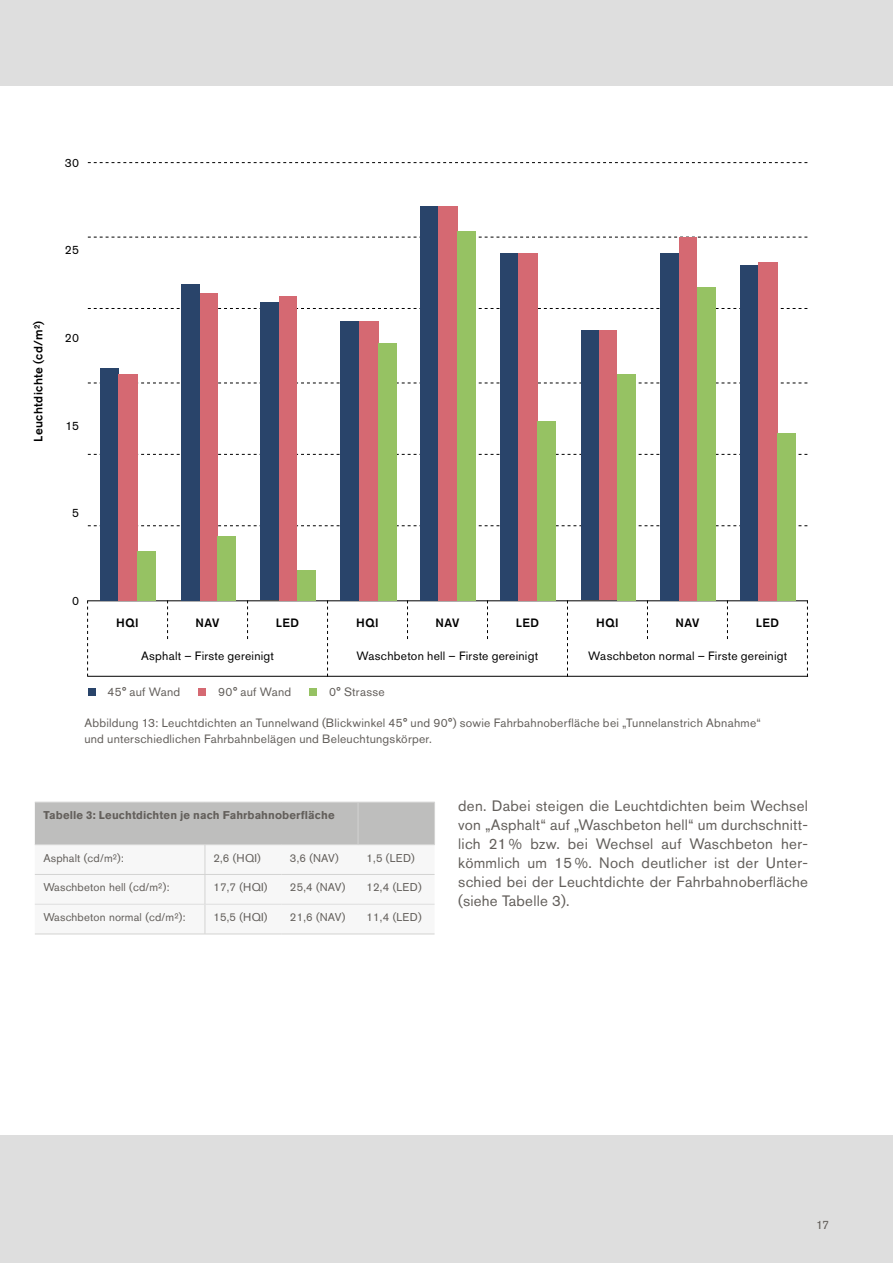
<style>
.page{position:relative;width:893px;height:1263px;background:#dedede}
.page>*{position:absolute;margin:0;border:0;box-sizing:border-box;transform-origin:0 0}
.t1{font:15px/19px "Akzidenz Grotesk BE";letter-spacing:.02em;color:#635f5b;text-align:justify}
.t2{font:12px/16.5px "Akzidenz Grotesk BE";letter-spacing:.02em;color:#635f5b}
.t3{font:12px "Akzidenz Grotesk BE";letter-spacing:.02em;color:#000}
.t4{font:500 12px "Akzidenz Grotesk BE";letter-spacing:.03em;color:#000}
.t5{font:11.25px "Akzidenz Grotesk BE";letter-spacing:.015em;color:#635f5b}
.t6{font:700 11.25px "Akzidenz Grotesk BE";letter-spacing:.01em;color:#635f5b}
</style>
<div class="page">
<div style="left:0;top:86px;width:893px;height:1049px;background:#fff"></div>
<svg style="left:35px;top:802px;width:400px;height:132px"></svg>
<hr style="left:281px;top:874px;width:77px;height:1px;background:#d3d3d2">
<hr style="left:358px;top:874px;width:77px;height:1px;background:#d3d3d2">
<hr style="left:205px;top:904px;width:1px;height:30px;background:#d3d3d2">
<hr style="left:35px;top:802px;width:170px;height:1px;background:#d3d3d2">
<hr style="left:205px;top:802px;width:76px;height:1px;background:#d3d3d2">
<hr style="left:281px;top:802px;width:77px;height:1px;background:#d3d3d2">
<hr style="left:35px;top:904px;width:170px;height:1px;background:#dedede">
<hr style="left:205px;top:904px;width:76px;height:1px;background:#dedede">
<hr style="left:281px;top:904px;width:77px;height:1px;background:#dedede">
<hr style="left:358px;top:904px;width:77px;height:1px;background:#dedede">
<hr style="left:35px;top:934px;width:170px;height:1px;background:#d3d3d2">
<hr style="left:205px;top:934px;width:76px;height:1px;background:#d3d3d2">
<hr style="left:281px;top:934px;width:77px;height:1px;background:#d3d3d2">
<hr style="left:358px;top:934px;width:77px;height:1px;background:#d3d3d2">
<div style="left:88px;top:688px;width:7px;height:8px;background:#29446a"></div>
<div style="left:198px;top:688px;width:8px;height:8px;background:#d56972"></div>
<div style="left:309px;top:688px;width:8px;height:8px;background:#96c263"></div>
<hr style="left:88px;top:676px;width:720px;height:1px;background:#000">
<svg style="left:87px;top:600px;width:1px;height:77px"></svg>
<svg style="left:327px;top:601px;width:1px;height:76px"></svg>
<svg style="left:247px;top:601px;width:1px;height:38px"></svg>
<svg style="left:487px;top:601px;width:1px;height:38px"></svg>
<svg style="left:727px;top:601px;width:1px;height:38px"></svg>
<svg style="left:167px;top:601px;width:1px;height:38px"></svg>
<svg style="left:407px;top:601px;width:1px;height:38px"></svg>
<svg style="left:647px;top:601px;width:1px;height:38px"></svg>
<svg style="left:567px;top:601px;width:1px;height:76px"></svg>
<svg style="left:807px;top:601px;width:1px;height:76px"></svg>
<hr style="left:88px;top:600px;width:720px;height:1px;background:#000">
<svg style="left:88px;top:162px;width:720px;height:1px"></svg>
<svg style="left:88px;top:237px;width:720px;height:1px"></svg>
<svg style="left:88px;top:308px;width:720px;height:1px"></svg>
<svg style="left:88px;top:383px;width:720px;height:1px"></svg>
<svg style="left:88px;top:454px;width:720px;height:1px"></svg>
<svg style="left:88px;top:525px;width:720px;height:1px"></svg>
<div style="left:101px;top:368px;width:18px;height:232px;background:#29446a"></div>
<div style="left:119px;top:374px;width:19px;height:226px;background:#d56972"></div>
<div style="left:138px;top:551px;width:18px;height:49px;background:#96c263"></div>
<div style="left:181px;top:284px;width:19px;height:316px;background:#29446a"></div>
<div style="left:200px;top:293px;width:17px;height:307px;background:#d56972"></div>
<div style="left:217px;top:536px;width:19px;height:64px;background:#96c263"></div>
<div style="left:261px;top:302px;width:18px;height:298px;background:#29446a"></div>
<div style="left:279px;top:296px;width:18px;height:304px;background:#d56972"></div>
<div style="left:297px;top:570px;width:19px;height:30px;background:#96c263"></div>
<div style="left:341px;top:321px;width:18px;height:279px;background:#29446a"></div>
<div style="left:359px;top:321px;width:19px;height:279px;background:#d56972"></div>
<div style="left:378px;top:343px;width:18px;height:257px;background:#96c263"></div>
<div style="left:421px;top:206px;width:18px;height:394px;background:#29446a"></div>
<div style="left:439px;top:206px;width:19px;height:394px;background:#d56972"></div>
<div style="left:458px;top:231px;width:18px;height:369px;background:#96c263"></div>
<div style="left:500px;top:253px;width:18px;height:347px;background:#29446a"></div>
<div style="left:518px;top:253px;width:20px;height:347px;background:#d56972"></div>
<div style="left:538px;top:421px;width:18px;height:179px;background:#96c263"></div>
<div style="left:581px;top:330px;width:18px;height:270px;background:#29446a"></div>
<div style="left:599px;top:330px;width:18px;height:270px;background:#d56972"></div>
<div style="left:617px;top:374px;width:19px;height:226px;background:#96c263"></div>
<div style="left:660px;top:253px;width:19px;height:347px;background:#29446a"></div>
<div style="left:679px;top:237px;width:18px;height:363px;background:#d56972"></div>
<div style="left:697px;top:287px;width:19px;height:313px;background:#96c263"></div>
<div style="left:741px;top:265px;width:18px;height:335px;background:#29446a"></div>
<div style="left:759px;top:262px;width:19px;height:338px;background:#d56972"></div>
<div style="left:778px;top:433px;width:18px;height:167px;background:#96c263"></div>
<p class="t3" style="left:65px;top:155px;width:16px">30</p>
<p class="t3" style="left:65px;top:243px;width:16px">25</p>
<p class="t4" style="left:31px;top:442px;width:123px;rotate:-90deg">Leuchtdichte (cd/m²)</p>
<p class="t3" style="left:65px;top:331px;width:16px">20</p>
<p class="t3" style="left:66px;top:418px;width:15px">15</p>
<p class="t3" style="left:72px;top:506px;width:8px">5</p>
<p class="t3" style="left:72px;top:594px;width:8px">0</p>
<p class="t4" style="left:116px;top:615px;width:24px">HQI</p>
<p class="t4" style="left:196px;top:615px;width:25px">NAV</p>
<p class="t4" style="left:276px;top:615px;width:25px">LED</p>
<p class="t4" style="left:356px;top:615px;width:24px">HQI</p>
<p class="t4" style="left:436px;top:615px;width:25px">NAV</p>
<p class="t4" style="left:516px;top:615px;width:25px">LED</p>
<p class="t4" style="left:596px;top:615px;width:24px">HQI</p>
<p class="t4" style="left:675px;top:615px;width:25px">NAV</p>
<p class="t4" style="left:756px;top:615px;width:25px">LED</p>
<p class="t3" style="left:141px;top:649px;width:134px">Asphalt – Firste gereinigt</p>
<p class="t3" style="left:356px;top:649px;width:183px">Waschbeton hell – Firste gereinigt</p>
<p class="t3" style="left:588px;top:649px;width:201px">Waschbeton normal – Firste gereinigt</p>
<p class="t2" style="left:108px;top:683px;width:74px">45° auf Wand</p>
<p class="t2" style="left:218px;top:683px;width:75px">90° auf Wand</p>
<p class="t2" style="left:329px;top:683px;width:57px">0° Strasse</p>
<p class="t2" style="left:84px;top:714px;width:678px">Abbildung 13: Leuchtdichten an Tunnelwand (Blickwinkel 45° und 90°) sowie Fahrbahnoberfläche bei „Tunnelanstrich Abnahme“ und unterschiedlichen Fahrbahnbelägen und Beleuchtungskörper.</p>
<p class="t6" style="left:43px;top:809px;width:293px">Tabelle 3: Leuchtdichten je nach Fahrbahnoberfläche</p>
<p class="t5" style="left:43px;top:851px;width:82px">Asphalt (cd/m²):</p>
<p class="t5" style="left:213px;top:851px;width:49px">2,6 (HQI)</p>
<p class="t5" style="left:290px;top:851px;width:50px">3,6 (NAV)</p>
<p class="t5" style="left:367px;top:851px;width:50px">1,5 (LED)</p>
<p class="t5" style="left:43px;top:881px;width:128px">Waschbeton hell (cd/m²):</p>
<p class="t5" style="left:213px;top:881px;width:56px">17,7 (HQI)</p>
<p class="t5" style="left:290px;top:881px;width:57px">25,4 (NAV)</p>
<p class="t5" style="left:367px;top:881px;width:57px">12,4 (LED)</p>
<p class="t5" style="left:43px;top:910px;width:144px">Waschbeton normal (cd/m²):</p>
<p class="t5" style="left:213px;top:910px;width:56px">15,5 (HQI)</p>
<p class="t5" style="left:290px;top:910px;width:57px">21,6 (NAV)</p>
<p class="t5" style="left:367px;top:910px;width:57px">11,4 (LED)</p>
<p class="t1" style="left:458px;top:796px;width:351px">den. Dabei steigen die Leuchtdichten beim Wechsel von „Asphalt“ auf „Waschbeton hell“ um durchschnitt&shy;lich 21 % bzw. bei Wechsel auf Waschbeton her&shy;kömmlich um 15 %. Noch deutlicher ist der Unter&shy;schied bei der Leuchtdichte der Fahrbahnoberfläche (siehe Tabelle 3).</p>
<p class="t2" style="left:816px;top:1217px;width:15px">17</p>
</div>
